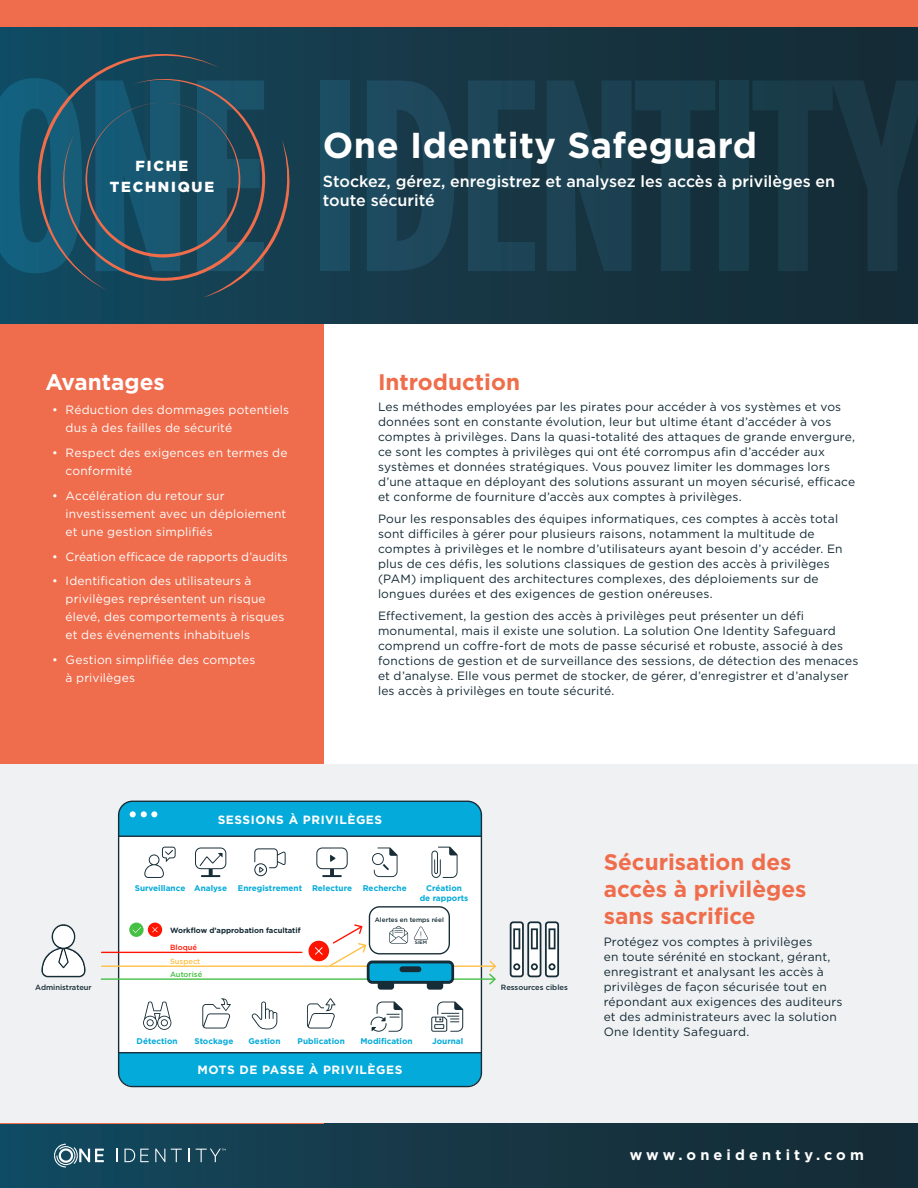
<style>
.page{position:relative;width:918px;height:1188px;background:#fff}
.page>*{position:absolute;margin:0;border:0;box-sizing:border-box;transform-origin:0 0}
.Document_Title{font:700 36px "Gotham";letter-spacing:.01em;color:#fff}
.Paragraph_Header__OI{font:700 22.5px/27px "Gotham";color:#ef6d4b}
.Paragraph_Header__Wh{font:700 22.5px "Gotham";color:#fff}
.Document_Subtitle{font:500 16.05px/19.4px "Gotham";color:#fff}
.t1{font:700 14.55px "Gotham";letter-spacing:.285em;color:#fff}
.t2{font:900 14.55px/21px "Gotham";letter-spacing:.12em;color:#fff;text-align:center}
.Body__OI_Black{font:12px/15px "Gotham";letter-spacing:.015em;color:#122934}
.t3{font:12px/18px "Gotham";letter-spacing:.015em;color:#fff}
.t4{font:700 12px "Gotham";letter-spacing:.045em;color:#fff}
.t5{font:700 8.25px/9.9px "Gotham";color:#04aada;text-align:center}
.t6{font:700 7.5px "Gotham";color:#162c36}
.t7{font:500 7.5px "Gotham";color:#162c36}
.t8{font:500 7.5px "Gotham";color:#44c044}
.t9{font:500 7.5px "Gotham";color:#ffc044}
.t10{font:500 7.5px "Gotham";color:#ff1400}
.t11{font:500 6.45px "Gotham";color:#162c36}
.t12{font:500 4.95px "Gotham";color:#162c36}
</style>
<div class="page">
<div style="left:0;top:0;width:918px;height:324px;background:linear-gradient(to right,#13495f,#162931)"></div>
<div style="left:0;top:1123px;width:918px;height:65px;background:linear-gradient(to right,#14495f,#162831)"></div>
<div style="left:320px;top:80px;width:30px;height:191px;background:#1b4d62"></div>
<svg style="left:367px;top:80px;width:87px;height:191px;background:#1c4457"></svg>
<svg style="left:468px;top:80px;width:67px;height:191px;background:#1b4051"></svg>
<svg style="left:547px;top:80px;width:168px;height:191px;background:#193b49"></svg>
<div style="left:719px;top:80px;width:30px;height:191px;background:#193d4b"></div>
<svg style="left:752px;top:80px;width:166px;height:191px;background:#17333f"></svg>
<div style="left:0;top:0;width:918px;height:27px;background:#ef6d4d"></div>
<svg style="left:34px;top:52px;width:185px;height:26px;background:#1d4759"></svg>
<svg style="left:0;top:78px;width:290px;height:219px;background:#1f5065"></svg>
<svg style="left:117px;top:1149px;width:1px;height:13px"></svg>
<svg style="left:125px;top:1149px;width:24px;height:13px"></svg>
<svg style="left:155px;top:1149px;width:10px;height:13px"></svg>
<svg style="left:171px;top:1149px;width:11px;height:13px"></svg>
<svg style="left:188px;top:1149px;width:1px;height:13px"></svg>
<svg style="left:54px;top:1144px;width:50px;height:24px"></svg>
<svg style="left:196px;top:1149px;width:30px;height:13px"></svg>
<div style="left:0;top:324px;width:324px;height:799px;background:#ef6d4d"></div>
<div style="left:0;top:765px;width:918px;height:358px;background:#f0f1f3"></div>
<div style="left:120px;top:837px;width:360px;height:215px;background:#fff"></div>
<svg style="left:119px;top:1053px;width:362px;height:33px;background:#05a7d6"></svg>
<hr style="left:119px;top:836px;width:363px;height:1px;background:#162c36">
<hr style="left:119px;top:1052px;width:363px;height:1px;background:#162c36">
<svg style="left:119px;top:801px;width:362px;height:35px;background:#07a5d3"></svg>
<svg style="left:510px;top:921px;width:49px;height:56px"></svg>
<svg style="left:431px;top:847px;width:27px;height:31px"></svg>
<svg style="left:371px;top:848px;width:27px;height:29px"></svg>
<svg style="left:254px;top:848px;width:32px;height:28px"></svg>
<svg style="left:316px;top:848px;width:32px;height:29px"></svg>
<svg style="left:144px;top:847px;width:32px;height:31px"></svg>
<div style="left:148px;top:923px;width:14px;height:14px;background:#ff1400;border-radius:50%"></div>
<svg style="left:152px;top:927px;width:6px;height:5px"></svg>
<div style="left:309px;top:941px;width:20px;height:20px;background:#ff1400;border-radius:50%"></div>
<svg style="left:129px;top:923px;width:15px;height:14px"></svg>
<svg style="left:132px;top:927px;width:9px;height:3px"></svg>
<hr style="left:101px;top:978px;width:394px;height:2px;background:#44c044">
<hr style="left:102px;top:966px;width:393px;height:1px;background:#ffc044">
<svg style="left:489px;top:961px;width:7px;height:24px"></svg>
<hr style="left:102px;top:952px;width:200px;height:1px;background:#ff1400">
<div style="left:369px;top:907px;width:80px;height:47px;background:#fff;border-radius:10px"></div>
<div style="left:369px;top:906px;width:81px;height:48px;border:1px solid #162c36;border-radius:10px"></div>
<svg style="left:315px;top:924px;width:139px;height:66px"></svg>
<svg style="left:41px;top:924px;width:45px;height:53px"></svg>
<svg style="left:143px;top:1002px;width:28px;height:28px"></svg>
<svg style="left:202px;top:998px;width:29px;height:31px"></svg>
<svg style="left:251px;top:1002px;width:26px;height:27px"></svg>
<svg style="left:195px;top:848px;width:31px;height:29px"></svg>
<svg style="left:431px;top:1002px;width:32px;height:30px"></svg>
<svg style="left:307px;top:998px;width:28px;height:31px"></svg>
<svg style="left:371px;top:1002px;width:32px;height:30px"></svg>
<p class="t2" style="left:110px;top:155px;width:106px">FICHE<br>TECHNIQUE</p>
<p class="Document_Title" style="left:323px;top:121px;width:436px">One Identity Safeguard</p>
<p class="Document_Subtitle" style="left:323px;top:171px;width:514px">Stockez, gérez, enregistrez et analysez les accès à privilèges en toute sécurité</p>
<p class="Paragraph_Header__Wh" style="left:45px;top:367px;width:121px">Avantages</p>
<p class="t3" style="left:66px;top:401px;width:225px;text-indent:-14px">• Réduction des dommages potentiels dus à des failles de sécurité</p>
<p class="t3" style="left:66px;top:444px;width:224px;text-indent:-14px">• Respect des exigences en termes de conformité</p>
<p class="t3" style="left:66px;top:486px;width:222px;text-indent:-14px">• Accélération du retour sur investissement avec un déploiement et une gestion simplifiés</p>
<p class="t3" style="left:52px;top:547px;width:237px">• Création efficace de rapports d’audits</p>
<p class="t3" style="left:66px;top:572px;width:220px;text-indent:-14px">• Identification des utilisateurs à privilèges représentent un risque élevé, des comportements à risques et des événements inhabituels</p>
<p class="t3" style="left:66px;top:651px;width:191px;text-indent:-14px">• Gestion simplifiée des comptes à privilèges</p>
<p class="Paragraph_Header__OI" style="left:378px;top:368px;width:144px">Introduction</p>
<p class="Body__OI_Black" style="left:378px;top:399px;width:479px">Les méthodes employées par les pirates pour accéder à vos systèmes et vos données sont en constante évolution, leur but ultime étant d’accéder à vos comptes à privilèges. Dans la quasi-totalité des attaques de grande envergure, ce sont les comptes à privilèges qui ont été corrompus afin d’accéder aux systèmes et données stratégiques. Vous pouvez limiter les dommages lors d’une attaque en déployant des solutions assurant un moyen sécurisé, efficace et conforme de fourniture d’accès aux comptes à privilèges.</p>
<p class="Body__OI_Black" style="left:378px;top:511px;width:466px">Pour les responsables des équipes informatiques, ces comptes à accès total sont difficiles à gérer pour plusieurs raisons, notamment la multitude de comptes à privilèges et le nombre d’utilisateurs ayant besoin d’y accéder. En plus de ces défis, les solutions classiques de gestion des accès à privilèges (PAM) impliquent des architectures complexes, des déploiements sur de longues durées et des exigences de gestion onéreuses.</p>
<p class="Body__OI_Black" style="left:378px;top:608px;width:482px">Effectivement, la gestion des accès à privilèges peut présenter un défi monumental, mais il existe une solution. La solution One Identity Safeguard comprend un coffre-fort de mots de passe sécurisé et robuste, associé à des fonctions de gestion et de surveillance des sessions, de détection des menaces et d’analyse. Elle vous permet de stocker, de gérer, d’enregistrer et d’analyser les accès à privilèges en toute sécurité.</p>
<p class="t4" style="left:218px;top:812px;width:166px">SESSIONS À PRIVILÈGES</p>
<p class="t5" style="left:135px;top:883px;width:94px">Surveillance Analyse</p>
<p class="t5" style="left:238px;top:883px;width:66px">Enregistrement</p>
<p class="t6" style="left:170px;top:925px;width:132px">Workflow d’approbation facultatif</p>
<p class="t10" style="left:170px;top:942px;width:28px">Bloqué</p>
<p class="t9" style="left:170px;top:956px;width:32px">Suspect</p>
<p class="t8" style="left:170px;top:969px;width:34px">Autorisé</p>
<p class="t5" style="left:312px;top:883px;width:42px">Relecture</p>
<p class="t5" style="left:363px;top:883px;width:45px">Recherche</p>
<p class="t5" style="left:420px;top:883px;width:50px">Création<br>de rapports</p>
<p class="t11" style="left:375px;top:915px;width:70px">Alertes en temps réel</p>
<p class="t12" style="left:415px;top:939px;width:14px">SIEM</p>
<p class="t7" style="left:35px;top:982px;width:58px">Administrateur</p>
<p class="t7" style="left:501px;top:982px;width:68px">Ressources cibles</p>
<p class="t5" style="left:137px;top:1036px;width:43px">Détection</p>
<p class="t5" style="left:194px;top:1036px;width:40px">Stockage</p>
<p class="t5" style="left:249px;top:1036px;width:34px">Gestion</p>
<p class="t5" style="left:298px;top:1036px;width:49px">Publication</p>
<p class="t5" style="left:360px;top:1036px;width:54px">Modification</p>
<p class="t5" style="left:432px;top:1036px;width:33px">Journal</p>
<p class="t4" style="left:197px;top:1062px;width:206px">MOTS DE PASSE À PRIVILÈGES</p>
<p class="Paragraph_Header__OI" style="left:604px;top:848px;width:204px">Sécurisation des accès à privilèges sans sacrifice</p>
<p class="Body__OI_Black" style="left:604px;top:934px;width:240px">Protégez vos comptes à privilèges<br>en toute sérénité en stockant, gérant, enregistrant et analysant les accès à privilèges de façon sécurisée tout en répondant aux exigences des auditeurs et des administrateurs avec la solution One Identity Safeguard.</p>
<p class="t1" style="left:630px;top:1146px;width:236px">www.oneidentity.com</p>
</div>
